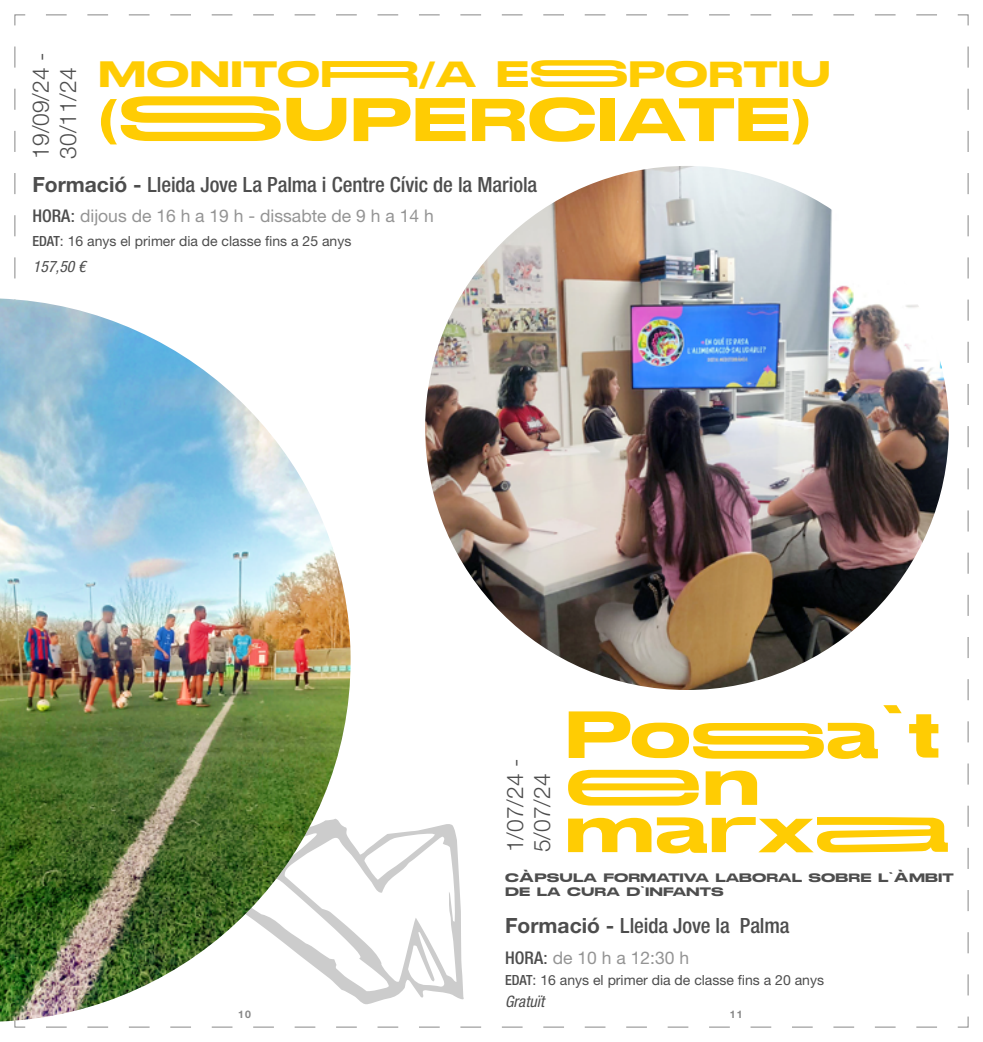
<style>
.page{position:relative;width:983px;height:1042px;background:#fff}
.page>*{position:absolute;margin:0;border:0;box-sizing:border-box;transform-origin:0 0}
.t1{font:66.5px/47.2px "Stretch Pro";color:#ffcc03}
.t2{font:61.25px "Stretch Pro";color:#ffcc03}
.t3{font:36.75px "Stretch Pro";color:#ffcc03}
.t4{font:300 22.75px/27.3px "Helvetica Neue LT Pro";color:#4d4d4d}
.t5{font:500 condensed 21px "Helvetica Neue LT Pro";letter-spacing:-.005em;color:#4d4d4d}
.t6{font:17.5px "Helvetica Neue LT Pro";color:#949494}
.t7{font:italic condensed 15.75px "Helvetica Neue LT Pro";color:#4d4d4d}
.t8{font:14px "Helvetica Neue LT Pro";color:#4d4d4d}
.t9{font:12.25px/14px "Stretch Pro";color:#4d4d4d}
.t10{font:700 10.5px "Helvetica Neue LT Pro";color:#878787}
.s1{font-weight:700;font-stretch:normal}
.s2{font-weight:500;font-stretch:condensed;color:#4d4d4d}
.s3{color:#4d4d4d}
.s4{font-weight:500;font-stretch:condensed}
</style>
<div class="page">
<svg style="left:350px;top:824px;width:114px;height:180px"></svg>
<img style="left:0;top:298px;width:350px;height:723px">
<img style="left:425px;top:166px;width:523px;height:524px;border-radius:262px">
<h3 class="t4" style="left:26px;top:159px;width:107px;rotate:-90deg">19/09/24 -<br>30/11/24</h3>
<h3 class="t3" style="left:98px;top:47px;width:734px">MONITORR/A ESSPORTIU</h3>
<h2 class="t2" style="left:98px;top:75px;width:714px">(SSUPERCIATE)</h2>
<h3 class="t5" style="left:32px;top:172px;width:506px"><span class="s1">Formació -</span> Lleida Jove La Palma i Centre Cívic de la Mariola</h3>
<p class="t6" style="left:32px;top:206px;width:403px"><span class="s2">HORA</span><span class="s3">:</span> dijous de 16 h a 19 h - dissabte de 9 h a 14 h</p>
<p class="t8" style="left:32px;top:232px;width:320px"><span class="s4">EDAT</span>: 16 anys el primer dia de classe fins a 25 anys</p>
<p class="t7" style="left:33px;top:258px;width:54px">157,50 €</p>
<h3 class="t4" style="left:500px;top:852px;width:95px;rotate:-90deg">1/07/24 -<br>5/07/24</h3>
<h1 class="t1" style="left:564px;top:708px;width:386px">Possa’t een marxaa</h1>
<p class="t9" style="left:505px;top:870px;width:450px">CÀPSULA FORMATIVA LABORAL SOBRE L’ÀMBIT<br>DE LA CURA D’INFANTS</p>
<h3 class="t5" style="left:505px;top:913px;width:286px"><span class="s1">Formació -</span> Lleida Jove la Palma</h3>
<p class="t6" style="left:505px;top:948px;width:185px"><span class="s2">HORA</span><span class="s3">:</span> de 10 h a 12:30 h</p>
<p class="t8" style="left:505px;top:971px;width:320px"><span class="s4">EDAT</span>: 16 anys el primer dia de classe fins a 20 anys</p>
<p class="t7" style="left:505px;top:992px;width:40px">Gratuït</p>
<p class="t10" style="left:238px;top:1008px;width:14px">10</p>
<p class="t10" style="left:729px;top:1008px;width:14px">11</p>
</div>
